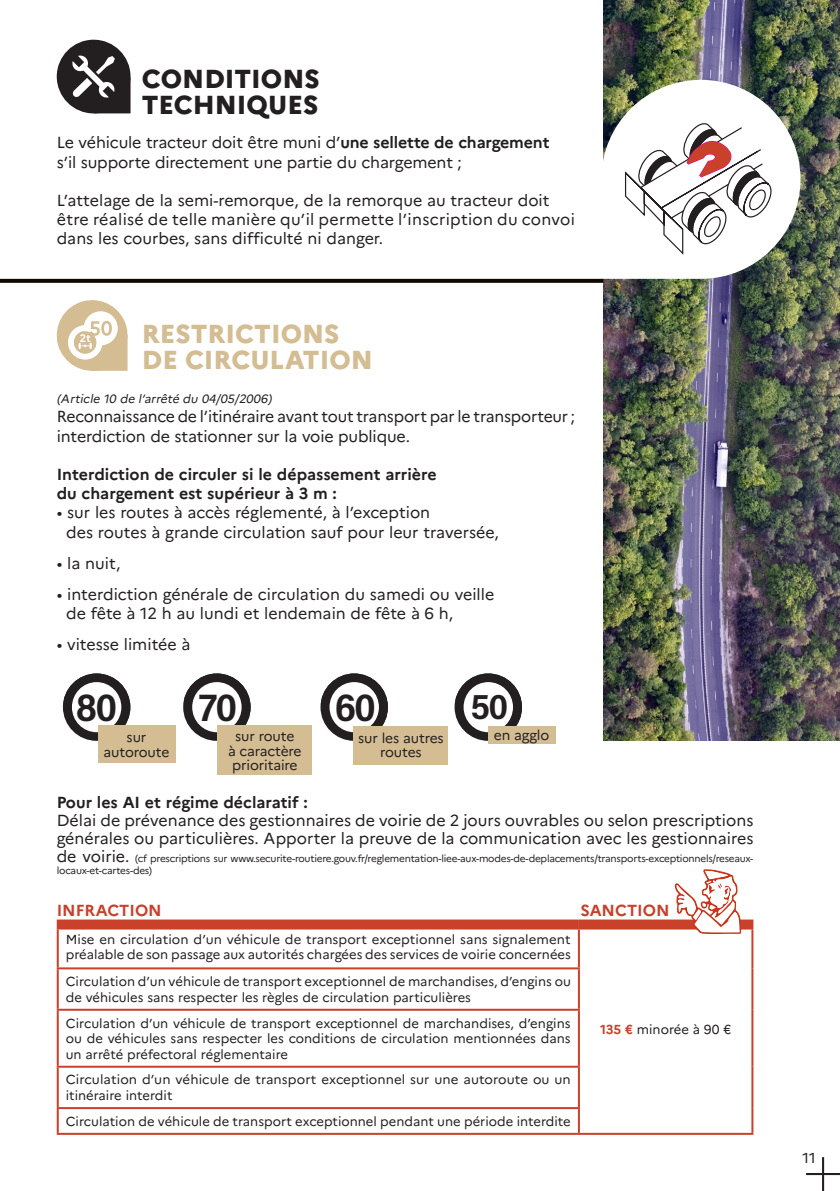
<style>
.page{position:relative;width:840px;height:1191px;background:#fff}
.page>*{position:absolute;margin:0;border:0;box-sizing:border-box;transform-origin:0 0}
.t1{font:39.6px "Acumin Variable Concept";color:#231f20}
.t2{font:36px "Acumin Variable Concept";color:#231f20}
.t3{font:800 26px "Marianne";color:#d4bd93}
.t4{font:800 26px "Marianne";color:#231f20}
.t5{font:16px/19.2px "Marianne";color:#231f20}
.t6{font:700 16px "Marianne";color:#231f20}
.t7{font:700 16px "Marianne";color:#c9402b}
.t8{font:14.4px "Marianne";color:#231f20}
.t9{font:13.8px/14.4px "Marianne";letter-spacing:-.01em;color:#231f20}
.t10{font:13px/15.6px "Marianne";color:#231f20}
.t11{font:italic 12px "Marianne";color:#231f20}
.t12{font:10px/12px "Marianne";letter-spacing:-.025em;color:#231f20}
.s1{font-weight:700}
.s2{font-size:16px}
.s3{font-weight:700;color:#c9402b}
</style>
<div class="page">
<svg style="left:806px;top:1157px;width:33px;height:34px"></svg>
<img style="left:603px;top:0;width:236px;height:741px">
<hr style="left:57px;top:929px;width:2px;height:38px;background:#c9402b">
<hr style="left:577px;top:929px;width:2px;height:38px;background:#c9402b">
<hr style="left:751px;top:929px;width:2px;height:39px;background:#c9402b">
<hr style="left:751px;top:968px;width:2px;height:41px;background:#c9402b">
<hr style="left:751px;top:1009px;width:2px;height:57px;background:#c9402b">
<hr style="left:751px;top:1066px;width:2px;height:42px;background:#c9402b">
<hr style="left:751px;top:1108px;width:2px;height:24px;background:#c9402b">
<hr style="left:578px;top:1132px;width:175px;height:2px;background:#c9402b">
<hr style="left:57px;top:967px;width:522px;height:2px;background:#c9402b">
<hr style="left:57px;top:969px;width:2px;height:39px;background:#c9402b">
<hr style="left:577px;top:969px;width:2px;height:39px;background:#c9402b">
<hr style="left:57px;top:1008px;width:522px;height:2px;background:#c9402b">
<hr style="left:57px;top:1010px;width:2px;height:55px;background:#c9402b">
<hr style="left:577px;top:1010px;width:2px;height:55px;background:#c9402b">
<hr style="left:57px;top:1065px;width:522px;height:2px;background:#c9402b">
<hr style="left:57px;top:1067px;width:2px;height:40px;background:#c9402b">
<hr style="left:577px;top:1067px;width:2px;height:40px;background:#c9402b">
<hr style="left:57px;top:1107px;width:522px;height:2px;background:#c9402b">
<hr style="left:57px;top:1109px;width:2px;height:23px;background:#c9402b">
<hr style="left:577px;top:1109px;width:2px;height:23px;background:#c9402b">
<hr style="left:57px;top:1132px;width:521px;height:2px;background:#c9402b">
<div style="left:57px;top:919px;width:521px;height:10px;background:#c9402b"></div>
<div style="left:578px;top:919px;width:175px;height:10px;background:#c9402b"></div>
<svg style="left:674px;top:869px;width:66px;height:65px"></svg>
<svg style="left:57px;top:40px;width:73px;height:73px"></svg>
<svg style="left:56px;top:300px;width:72px;height:71px"></svg>
<svg style="left:601px;top:80px;width:199px;height:199px"></svg>
<svg style="left:63px;top:673px;width:67px;height:65px"></svg>
<div style="left:72px;top:682px;width:49px;height:50px;background:#fff;border-radius:50%"></div>
<svg style="left:183px;top:673px;width:67px;height:65px"></svg>
<div style="left:192px;top:682px;width:49px;height:50px;background:#fff;border-radius:50%"></div>
<svg style="left:320px;top:673px;width:68px;height:65px"></svg>
<div style="left:329px;top:682px;width:50px;height:50px;background:#fff;border-radius:50%"></div>
<svg style="left:454px;top:673px;width:67px;height:65px"></svg>
<div style="left:463px;top:682px;width:49px;height:50px;background:#fff;border-radius:50%"></div>
<div style="left:97px;top:725px;width:78px;height:38px;background:#d4bd93"></div>
<div style="left:217px;top:725px;width:95px;height:50px;background:#d4bd93"></div>
<div style="left:353px;top:725px;width:95px;height:39px;background:#d4bd93"></div>
<div style="left:488px;top:725px;width:66px;height:18px;background:#d4bd93"></div>
<svg style="left:0;top:279px;width:603px;height:4px;background:#1a1209"></svg>
<p class="t4" style="left:142px;top:62px;width:179px">CONDITIONS</p>
<p class="t4" style="left:142px;top:88px;width:178px">TECHNIQUES</p>
<p class="t5" style="left:57px;top:133px;width:494px">Le véhicule tracteur doit être muni d’<span class="s1">une sellette de chargement</span></p>
<p class="t5" style="left:57px;top:152px;width:406px">s’il supporte directement une partie du chargement ;</p>
<p class="t5" style="left:57px;top:191px;width:494px">L’attelage de la semi-remorque, de la remorque au tracteur doit</p>
<p class="t5" style="left:57px;top:210px;width:519px">être réalisé de telle manière qu’il permette l’inscription du convoi dans les courbes, sans difficulté ni danger.</p>
<p class="t3" style="left:142px;top:318px;width:199px">RESTRICTIONS</p>
<p class="t3" style="left:142px;top:344px;width:232px">DE CIRCULATION</p>
<p class="t11" style="left:57px;top:391px;width:219px">(Article 10 de l’arrêté du 04/05/2006)</p>
<p class="t5" style="left:57px;top:407px;width:519px">Reconnaissance de l’itinéraire avant tout transport par le transporteur ; interdiction de stationner sur la voie publique.</p>
<p class="t6" style="left:57px;top:464px;width:381px">Interdiction de circuler si le dépassement arrière</p>
<p class="t6" style="left:57px;top:484px;width:281px">du chargement est supérieur à 3 m :</p>
<p class="t5" style="left:57px;top:503px;width:375px">• sur les routes à accès réglementé, à l’exception</p>
<p class="t5" style="left:66px;top:522px;width:434px">des routes à grande circulation sauf pour leur traversée,</p>
<p class="t5" style="left:57px;top:553px;width:65px">• la nuit,</p>
<p class="t5" style="left:57px;top:584px;width:439px">• interdiction générale de circulation du samedi ou veille</p>
<p class="t5" style="left:66px;top:604px;width:388px">de fête à 12 h au lundi et lendemain de fête à 6 h,</p>
<p class="t5" style="left:57px;top:635px;width:135px">• vitesse limitée à</p>
<p class="t1" style="left:76px;top:679px;width:43px">80</p>
<p class="t1" style="left:199px;top:679px;width:40px">70</p>
<p class="t1" style="left:335px;top:679px;width:43px">60</p>
<p class="t2" style="left:470px;top:682px;width:39px">50</p>
<p class="t9" style="left:127px;top:730px;width:21px">sur</p>
<p class="t9" style="left:103px;top:744px;width:67px">autoroute</p>
<p class="t9" style="left:493px;top:727px;width:57px">en agglo</p>
<p class="t9" style="left:235px;top:729px;width:61px">sur route</p>
<p class="t9" style="left:228px;top:743px;width:75px">à caractère prioritaire</p>
<p class="t9" style="left:358px;top:731px;width:87px">sur les autres</p>
<p class="t9" style="left:380px;top:745px;width:43px">routes</p>
<p class="t6" style="left:57px;top:792px;width:252px">Pour les AI et régime déclaratif :</p>
<p class="t5" style="left:57px;top:811px;width:697px;line-height:18px">Délai de prévenance des gestionnaires de voirie de 2 jours ouvrables ou selon prescriptions générales ou particulières. Apporter la preuve de la communication avec les gestionnaires</p>
<p class="t12" style="left:57px;top:852px;width:697px"><span class="s2">de voirie.</span> (cf prescriptions sur www.securite-routiere.gouv.fr/reglementation-liee-aux-modes-de-deplacements/transports-exceptionnels/reseaux&shy;locaux-et-cartes-des)</p>
<p class="t7" style="left:57px;top:900px;width:106px">INFRACTION</p>
<p class="t7" style="left:580px;top:900px;width:91px">SANCTION</p>
<p class="t10" style="left:66px;top:931px;width:506px">Mise en circulation d’un véhicule de transport exceptionnel sans signalement préalable de son passage aux autorités chargées des services de voirie concernées</p>
<p class="t10" style="left:66px;top:973px;width:506px">Circulation d’un véhicule de transport exceptionnel de marchandises, d’engins ou de véhicules sans respecter les règles de circulation particulières</p>
<p class="t10" style="left:66px;top:1015px;width:506px;text-align:justify">Circulation d’un véhicule de transport exceptionnel de marchandises, d’engins ou de véhicules sans respecter les conditions de circulation mentionnées dans un arrêté préfectoral réglementaire</p>
<p class="t10" style="left:66px;top:1072px;width:506px">Circulation d’un véhicule de transport exceptionnel sur une autoroute ou un itinéraire interdit</p>
<p class="t10" style="left:66px;top:1113px;width:506px">Circulation de véhicule de transport exceptionnel pendant une période interdite</p>
<p class="t10" style="left:599px;top:1021px;width:133px"><span class="s3">135 €</span> minorée à 90 €</p>
<p class="t8" style="left:802px;top:1149px;width:15px">11</p>
</div>
